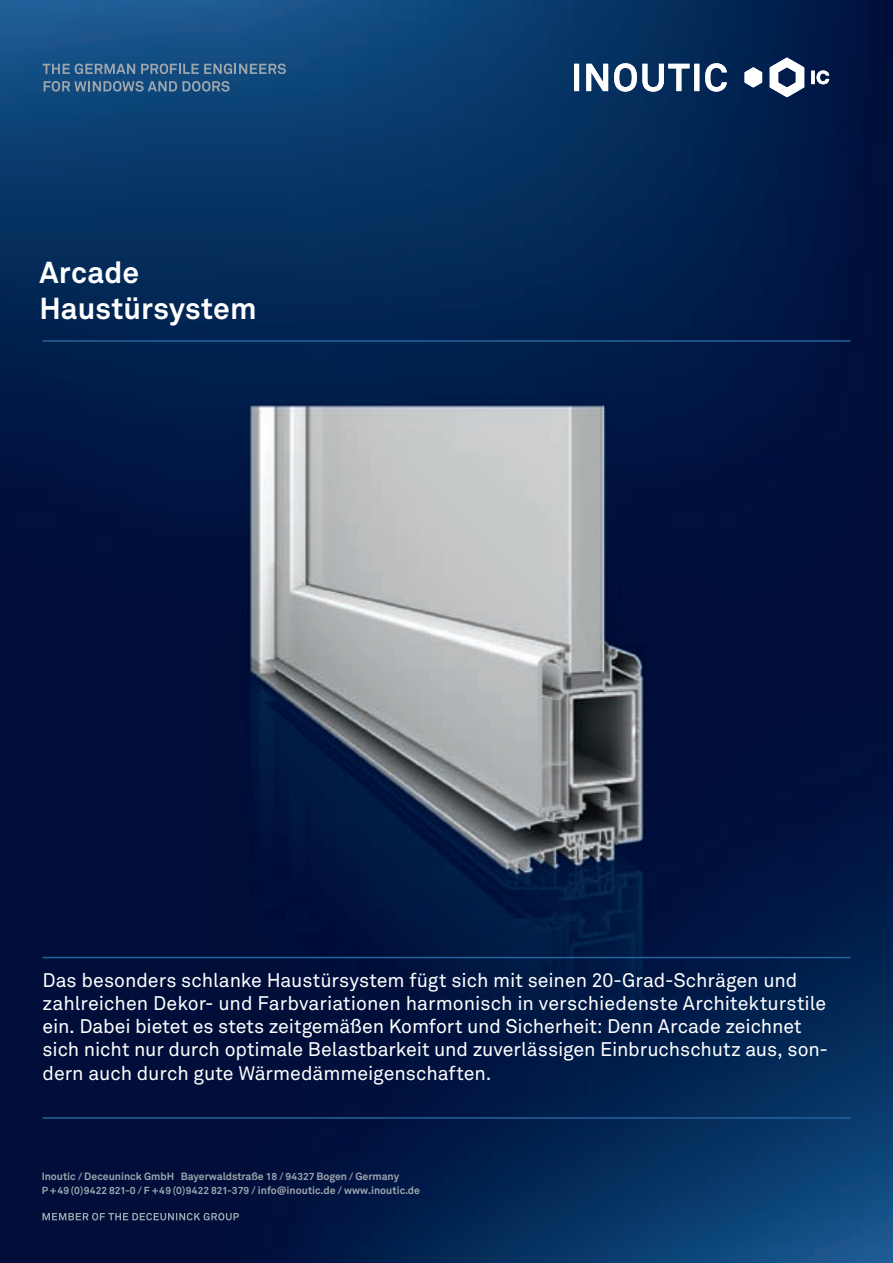
<style>
.page{position:relative;width:893px;height:1263px;background:#fff}
.page>*{position:absolute;margin:0;border:0;box-sizing:border-box;transform-origin:0 0}
.head_titel{font:700 30px "Akkurat Pro";letter-spacing:.005em;color:#fff}
.copy_titel{font:19.5px "Akkurat Pro";color:#fff}
.t1{font:700 10.5px "Akkurat Pro";letter-spacing:-.005em;color:#9ea6ae}
.t2{font:700 10.2px "Akkurat Pro";letter-spacing:.005em;color:#9ea6ae}
.s1{font-size:10.2px}
.s2{font-size:10.5px}
</style>
<div class="page">
<img style="left:0;top:0;width:893px;height:1263px">
<hr style="left:43px;top:340px;width:807px;height:2px;background:#26629d">
<hr style="left:43px;top:957px;width:807px;height:1px;background:#26629d">
<hr style="left:43px;top:1117px;width:807px;height:2px;background:#26629d">
<svg style="left:43px;top:64px;width:92px;height:10px"></svg>
<svg style="left:141px;top:64px;width:145px;height:10px"></svg>
<svg style="left:44px;top:81px;width:186px;height:11px;background:#496e90"></svg>
<svg style="left:574px;top:63px;width:153px;height:29px"></svg>
<svg style="left:816px;top:70px;width:13px;height:14px"></svg>
<svg style="left:811px;top:71px;width:4px;height:13px"></svg>
<svg style="left:745px;top:67px;width:17px;height:20px"></svg>
<svg style="left:770px;top:58px;width:34px;height:39px"></svg>
<svg style="left:43px;top:1213px;width:196px;height:7px"></svg>
<p class="head_titel" style="left:39px;top:254px;width:101px">Arcade</p>
<p class="head_titel" style="left:39px;top:290px;width:219px">Haustürsystem</p>
<p class="copy_titel" style="left:43px;top:968px;width:756px">Das besonders schlanke Haustürsystem fügt sich mit seinen 20-Grad-Schrägen und</p>
<p class="copy_titel" style="left:43px;top:992px;width:785px">zahlreichen Dekor- und Farbvariationen harmonisch in verschiedenste Architekturstile</p>
<p class="copy_titel" style="left:43px;top:1015px;width:761px">ein. Dabei bietet es stets zeitgemäßen Komfort und Sicherheit: Denn Arcade zeichnet</p>
<p class="copy_titel" style="left:43px;top:1038px;width:787px">sich nicht nur durch optimale Belastbarkeit und zuverlässigen Einbruchschutz aus, son-</p>
<p class="copy_titel" style="left:43px;top:1061px;width:451px">dern auch durch gute Wärmedämmeigenschaften.</p>
<p class="t1" style="left:42px;top:1170px;width:359px">Inoutic / Deceuninck GmbH Bayerwaldstraße <span class="s1">18</span> / <span class="s1">94327</span> Bogen / Germany</p>
<p class="t2" style="left:42px;top:1184px;width:380px">P +49 (0)9422 821-0 <span class="s2">/</span> F +49 (0)9422 821-379 <span class="s2">/ info@inoutic.de / www.inoutic.de</span></p>
</div>
